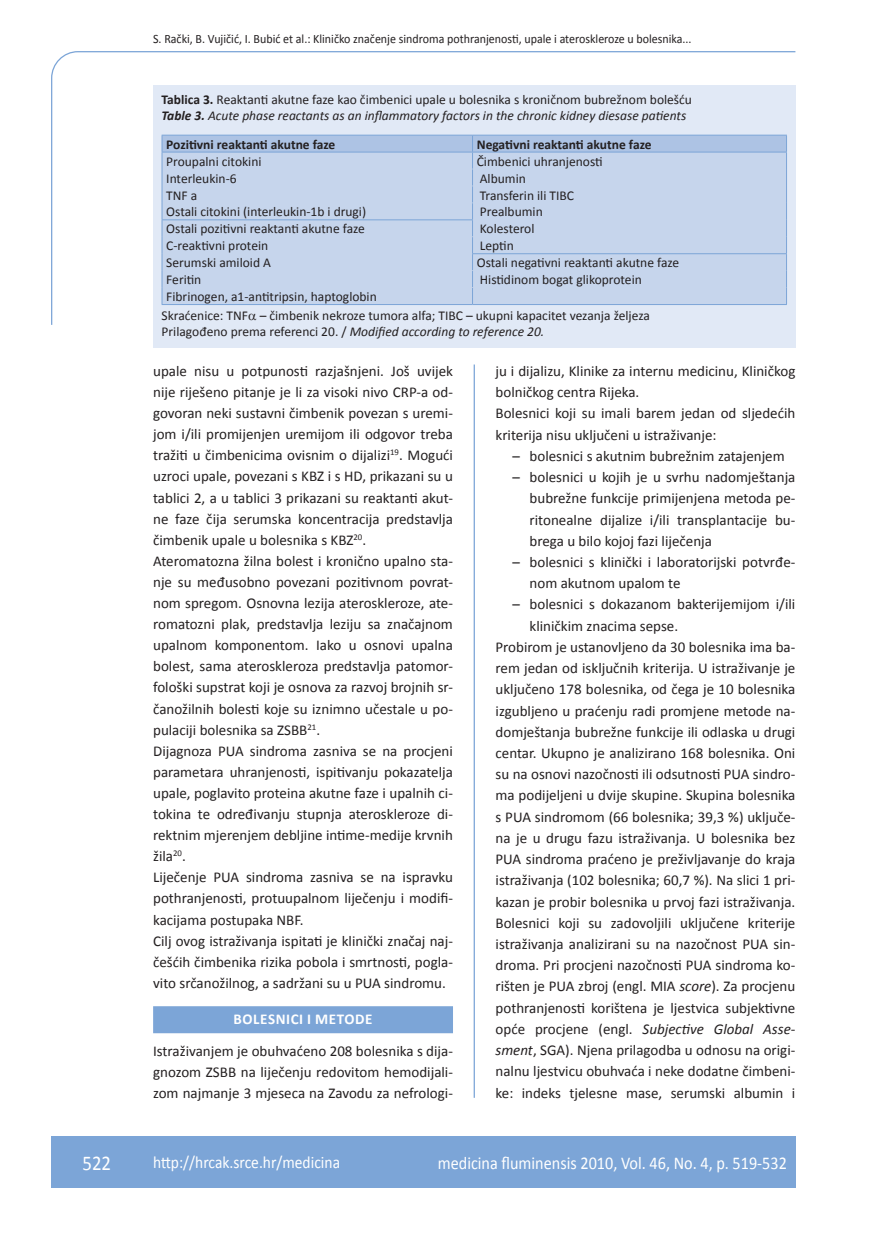
<style>
.page{position:relative;width:872px;height:1234px;background:#fff}
.page>*{position:absolute;margin:0;border:0;box-sizing:border-box;transform-origin:0 0}
.t1{font:21px "Calibri";color:#fff;scale:.9 1}
.t2{font:18px "Calibri";color:#fff;scale:.9 1}
.t3{font:17.25px "Calibri";color:#fff;scale:.9 1}
.t4{font:15px/21.1px "Calibri";color:#231f20}
.t5{font:italic 15px "Calibri";color:#231f20}
.t6{font:700 15px "Calibri";letter-spacing:.04em;color:#fff}
.t7{font:13.5px/18.5px "Calibri";color:#231f20}
.t8{font:italic 13.5px/16.5px "Calibri";color:#231f20}
.t9{font:700 13.5px "Calibri";color:#231f20}
.t10{font:12.75px "Calibri";color:#231f20;scale:.94 1}
.s1{font-weight:700;font-style:normal}
.s2{font-style:normal}
.s3{font-weight:700}
.s4{font-style:italic}
</style>
<div class="page">
<svg style="left:51px;top:51px;width:745px;height:275px"></svg>
<hr style="left:473px;top:364px;width:2px;height:733px;background:#7ca5d7">
<div style="left:51px;top:1135px;width:744px;height:51px;background:#7ca5d7"></div>
<div style="left:153px;top:1005px;width:300px;height:27px;background:#7ca5d7"></div>
<div style="left:153px;top:85px;width:642px;height:262px;background:#e1e9f6"></div>
<svg style="left:162px;top:135px;width:625px;height:169px;background:#c2d2ea"></svg>
<hr style="left:162px;top:304px;width:310px;height:1px;background:#7ca5d7">
<hr style="left:472px;top:304px;width:315px;height:1px;background:#7ca5d7">
<p class="t10" style="left:153px;top:30px;width:574px">S. Rački, B. Vujičić, I. Bubić et al.: Kliničko značenje sindroma pothranjenosti, upale i ateroskleroze u bolesnika...</p>
<p class="t8" style="left:162px;top:90px;width:532px"><span class="s1">Tablica 3.</span> <span class="s2">Reaktanti akutne faze kao čimbenici upale u bolesnika s kroničnom bubrežnom bolešću<br></span><span class="s3">Table 3.</span> Acute phase reactants as an inflammatory factors in the chronic kidney diesase patients</p>
<p class="t9" style="left:166px;top:136px;width:171px">Pozitivni reaktanti akutne faze</p>
<p class="t9" style="left:477px;top:136px;width:176px">Negativni reaktanti akutne faze</p>
<p class="t7" style="left:166px;top:151px;width:97px">Proupalni citokini</p>
<p class="t7" style="left:477px;top:151px;width:127px">Čimbenici uhranjenosti</p>
<p class="t7" style="left:166px;top:168px;width:72px">Interleukin-6</p>
<p class="t7" style="left:480px;top:168px;width:48px">Albumin</p>
<p class="t7" style="left:166px;top:185px;width:33px">TNF a</p>
<p class="t7" style="left:480px;top:185px;width:96px">Transferin ili TIBC</p>
<p class="t7" style="left:166px;top:202px;width:201px">Ostali citokini (interleukin-1b i drugi)</p>
<p class="t7" style="left:480px;top:202px;width:64px">Prealbumin</p>
<p class="t7" style="left:166px;top:219px;width:200px">Ostali pozitivni reaktanti akutne faze</p>
<p class="t7" style="left:480px;top:219px;width:56px">Kolesterol</p>
<p class="t7" style="left:166px;top:236px;width:103px">C-reaktivni protein</p>
<p class="t7" style="left:480px;top:236px;width:36px">Leptin</p>
<p class="t7" style="left:166px;top:253px;width:106px">Serumski amiloid A</p>
<p class="t7" style="left:477px;top:253px;width:204px">Ostali negativni reaktanti akutne faze</p>
<p class="t7" style="left:166px;top:270px;width:37px">Feritin</p>
<p class="t7" style="left:480px;top:270px;width:163px">Histidinom bogat glikoprotein</p>
<p class="t7" style="left:162px;top:287px;width:490px;text-indent:5px">Fibrinogen, a1-antitripsin, haptoglobin<br>Skraćenice: TNF – čimbenik nekroze tumora alfa; TIBC – ukupni kapacitet vezanja željeza</p>
<p class="t8" style="left:162px;top:323px;width:384px"><span class="s2">Prilagođeno prema referenci 20. /</span> Modified according to reference 20.</p>
<p class="t4" style="left:153px;top:359px;width:301px">upale nisu u potpunosti razjašnjeni. Još uvijek nije riješeno pitanje je li za visoki nivo CRP-a od&shy;govoran neki sustavni čimbenik povezan s uremi&shy;jom i/ili promijenjen uremijom ili odgovor treba tražiti u čimbenicima ovisnim o dijalizi<sup>19</sup>. Mogući uzroci upale, povezani s KBZ i s HD, prikazani su u tablici 2, a u tablici 3 prikazani su reaktanti akut&shy;ne faze čija serumska koncentracija predstavlja čimbenik upale u bolesnika s KBZ<sup>20</sup>.<br>Ateromatozna žilna bolest i kronično upalno sta&shy;nje su međusobno povezani pozitivnom povrat&shy;nom spregom. Osnovna lezija ateroskleroze, ate&shy;romatozni plak, predstavlja leziju sa značajnom upalnom komponentom. Iako u osnovi upalna bolest, sama ateroskleroza predstavlja patomor&shy;fološki supstrat koji je osnova za razvoj brojnih sr&shy;čanožilnih bolesti koje su iznimno učestale u po&shy;pulaciji bolesnika sa ZSBB<sup>21</sup>.<br>Dijagnoza PUA sindroma zasniva se na procjeni parametara uhranjenosti, ispitivanju pokazatelja upale, poglavito proteina akutne faze i upalnih ci&shy;tokina te određivanju stupnja ateroskleroze di&shy;rektnim mjerenjem debljine intime-medije krvnih žila<sup>20</sup>.<br>Liječenje PUA sindroma zasniva se na ispravku pothranjenosti, protuupalnom liječenju i modifi&shy;kacijama postupaka NBF.<br>Cilj ovog istraživanja ispitati je klinički značaj naj&shy;češćih čimbenika rizika pobola i smrtnosti, pogla&shy;vito srčanožilnog, a sadržani su u PUA sindromu.</p>
<p class="t6" style="left:234px;top:1008px;width:121px">BOLESNICI I METODE</p>
<p class="t4" style="left:153px;top:1039px;width:301px;text-align:justify">Istraživanjem je obuhvaćeno 208 bolesnika s dija&shy;gnozom ZSBB na liječenju redovitom hemodijali&shy;zom najmanje 3 mjeseca na Zavodu za nefrologi-</p>
<p class="t4" style="left:495px;top:359px;width:301px">ju i dijalizu, Klinike za internu medicinu, Kliničkog bolničkog centra Rijeka.<br>Bolesnici koji su imali barem jedan od sljedećih kriterija nisu uključeni u istraživanje:</p>
<p class="t4" style="left:512px;top:444px;width:274px">– bolesnici s akutnim bubrežnim zatajenjem</p>
<p class="t4" style="left:529px;top:465px;width:267px;text-align:justify;text-indent:-17px">– bolesnici u kojih je u svrhu nadomještanja bubrežne funkcije primijenjena metoda pe&shy;ritonealne dijalize i/ili transplantacije bu&shy;brega u bilo kojoj fazi liječenja</p>
<p class="t4" style="left:529px;top:550px;width:267px;text-indent:-17px">– bolesnici s klinički i laboratorijski potvrđe&shy;nom akutnom upalom te</p>
<p class="t4" style="left:512px;top:593px;width:284px">– bolesnici s dokazanom bakterijemijom i/ili</p>
<p class="t4" style="left:529px;top:614px;width:150px">kliničkim znacima sepse.</p>
<p class="t4" style="left:495px;top:635px;width:301px">Probirom je ustanovljeno da 30 bolesnika ima ba-</p>
<p class="t4" style="left:495px;top:656px;width:301px">rem jedan od isključnih kriterija. U istraživanje je</p>
<p class="t4" style="left:495px;top:678px;width:301px">uključeno 178 bolesnika, od čega je 10 bolesnika</p>
<p class="t4" style="left:495px;top:699px;width:301px">izgubljeno u praćenju radi promjene metode na-</p>
<p class="t4" style="left:495px;top:720px;width:301px">domještanja bubrežne funkcije ili odlaska u drugi</p>
<p class="t4" style="left:495px;top:741px;width:301px">centar. Ukupno je analizirano 168 bolesnika. Oni</p>
<p class="t4" style="left:495px;top:762px;width:301px">su na osnovi nazočnosti ili odsutnosti PUA sindro-</p>
<p class="t4" style="left:495px;top:784px;width:301px">ma podijeljeni u dvije skupine. Skupina bolesnika</p>
<p class="t4" style="left:495px;top:805px;width:301px">s PUA sindromom (66 bolesnika; 39,3 %) uključe-</p>
<p class="t4" style="left:495px;top:826px;width:301px">na je u drugu fazu istraživanja. U bolesnika bez</p>
<p class="t4" style="left:495px;top:847px;width:301px">PUA sindroma praćeno je preživljavanje do kraja</p>
<p class="t4" style="left:495px;top:868px;width:301px">istraživanja (102 bolesnika; 60,7 %). Na slici 1 pri-</p>
<p class="t4" style="left:495px;top:890px;width:301px">kazan je probir bolesnika u prvoj fazi istraživanja.</p>
<p class="t4" style="left:495px;top:911px;width:301px">Bolesnici koji su zadovoljili uključene kriterije</p>
<p class="t4" style="left:495px;top:932px;width:301px">istraživanja analizirani su na nazočnost PUA sin-</p>
<p class="t4" style="left:495px;top:953px;width:301px">droma. Pri procjeni nazočnosti PUA sindroma ko-</p>
<p class="t4" style="left:495px;top:974px;width:301px">rišten je PUA zbroj (engl. MIA <span class="s4">score</span>). Za procjenu</p>
<p class="t4" style="left:495px;top:996px;width:301px">pothranjenosti korištena je ljestvica subjektivne</p>
<p class="t5" style="left:495px;top:1019px;width:301px"><span class="s2">opće procjene (engl.</span> Subjective Global Asse-</p>
<p class="t4" style="left:495px;top:1038px;width:301px"><span class="s4">sment</span>, SGA). Njena prilagodba u odnosu na origi-</p>
<p class="t4" style="left:495px;top:1059px;width:301px">nalnu ljestvicu obuhvaća i neke dodatne čimbeni-</p>
<p class="t4" style="left:495px;top:1081px;width:301px">ke: indeks tjelesne mase, serumski albumin i</p>
<h1 class="t1" style="left:82px;top:1149px;width:33px">522</h1>
<p class="t3" style="left:153px;top:1150px;width:209px">http://hrcak.srce.hr/medicina</p>
<p class="t2" style="left:438px;top:1151px;width:389px">medicina fluminensis 2010, Vol. 46, No. 4, p. 519-532</p>
</div>
